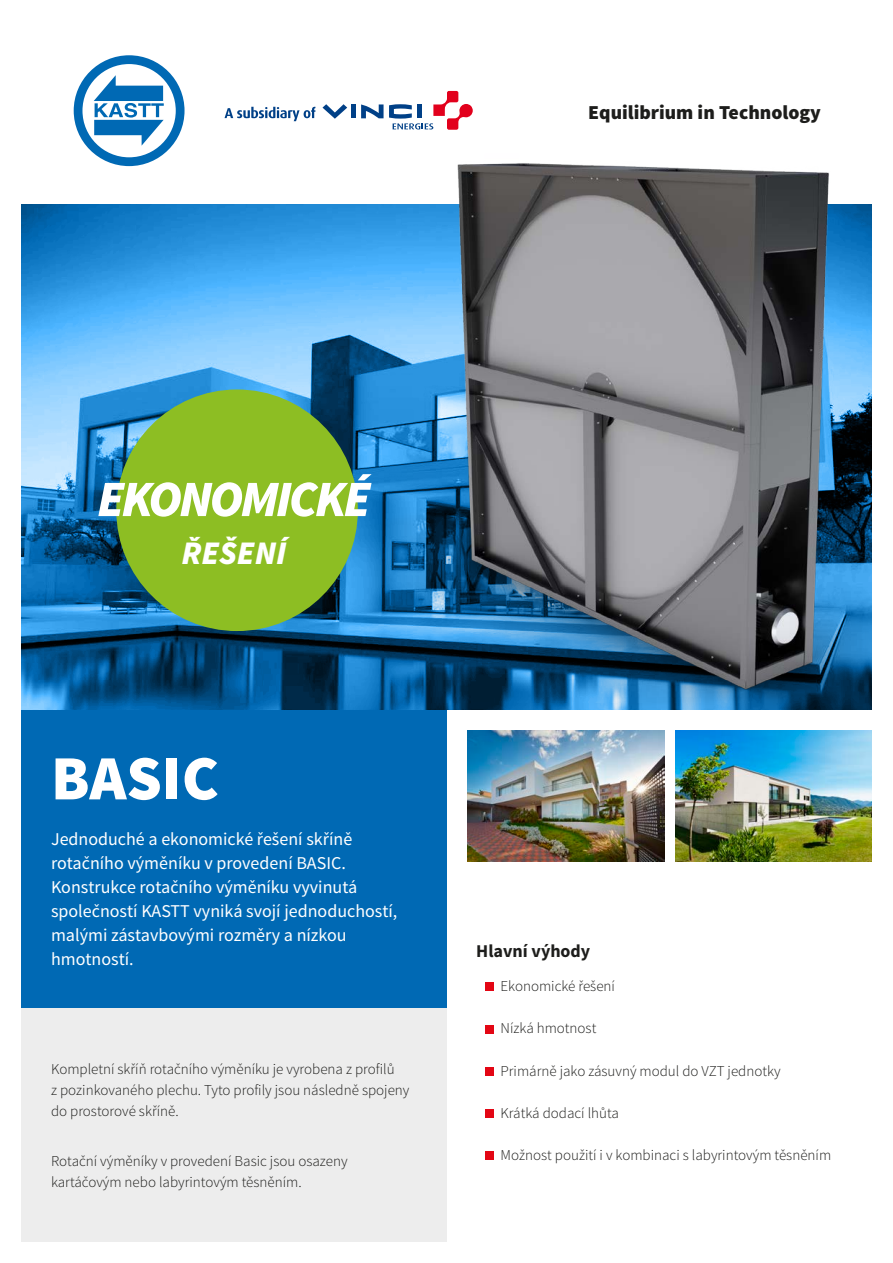
<style>
.page{position:relative;width:893px;height:1263px;background:#fff}
.page>*{position:absolute;margin:0;border:0;box-sizing:border-box;transform-origin:0 0}
.t1{font:900 63px "Source Sans Pro";color:#fff}
.t2{font:italic 900 51px "Source Sans Pro";letter-spacing:-.06em;color:#fff}
.t3{font:italic 900 33px "Source Sans Pro";color:#fff}
.t4{font:900 19.8px "Source Sans Pro";color:#1d1d1b}
.t5{font:18px/24px "Source Sans Pro";color:#fff}
.t6{font:700 18px "Source Sans Pro";color:#1d1d1b}
.t7{font:300 15px/21px "Source Sans Pro";color:#1d1d1b}
</style>
<div class="page">
<div style="left:485px;top:982px;width:8px;height:9px;background:#e30614"></div>
<div style="left:485px;top:1025px;width:8px;height:8px;background:#e30614"></div>
<div style="left:485px;top:1067px;width:8px;height:8px;background:#e30614"></div>
<div style="left:485px;top:1109px;width:8px;height:9px;background:#e30614"></div>
<div style="left:485px;top:1151px;width:8px;height:9px;background:#e30614"></div>
<div style="left:21px;top:709px;width:425px;height:299px;background:#0069b4"></div>
<div style="left:21px;top:1008px;width:425px;height:234px;background:#ededed"></div>
<svg style="left:21px;top:204px;width:302px;height:505px;background:#378ac6"></svg>
<img style="left:468px;top:731px;width:196px;height:130px">
<img style="left:675px;top:731px;width:197px;height:131px">
<img style="left:323px;top:107px;width:549px;height:602px">
<div style="left:116px;top:389px;width:242px;height:242px;background:#8dbe23;border-radius:50%"></div>
<svg style="left:74px;top:55px;width:111px;height:111px"></svg>
<svg style="left:225px;top:107px;width:90px;height:14px"></svg>
<div style="left:351px;top:104px;width:5px;height:14px;background:#004087"></div>
<svg style="left:322px;top:104px;width:25px;height:15px"></svg>
<svg style="left:361px;top:91px;width:112px;height:39px"></svg>
<h3 class="t4" style="left:588px;top:100px;width:234px">Equilibrium in Technology</h3>
<h2 class="t2" style="left:97px;top:466px;width:275px">EKONOMICKÉ</h2>
<h3 class="t3" style="left:181px;top:531px;width:107px">ŘeŠENÍ</h3>
<h1 class="t1" style="left:51px;top:737px;width:169px">Basic</h1>
<p class="t5" style="left:51px;top:827px;width:348px">Jednoduché a ekonomické řešení skříně rotačního výměníku v provedení BASIC.<br>Konstrukce rotačního výměníku vyvinutá společností KASTT vyniká svojí jednoduchostí, malými zástavbovými rozměry a nízkou hmotností.</p>
<p class="t7" style="left:51px;top:1058px;width:360px">Kompletní skříň rotačního výměníku je vyrobena z profilů<br>z pozinkovaného plechu. Tyto profily jsou následně spojeny do prostorové skříně.</p>
<p class="t7" style="left:51px;top:1151px;width:298px">Rotační výměníky v provedení Basic jsou osazeny kartáčovým nebo labyrintovým těsněním.</p>
<p class="t6" style="left:476px;top:939px;width:116px">Hlavní výhody</p>
<p class="t7" style="left:501px;top:976px;width:116px">Ekonomické řešení</p>
<p class="t7" style="left:500px;top:1018px;width:97px">Nízká hmotnost</p>
<p class="t7" style="left:500px;top:1060px;width:282px">Primárně jako zásuvný modul do VZT jednotky</p>
<p class="t7" style="left:500px;top:1102px;width:120px">Krátká dodací lhůta</p>
<p class="t7" style="left:500px;top:1145px;width:332px">Možnost použití i v kombinaci s labyrintovým těsněním</p>
</div>
